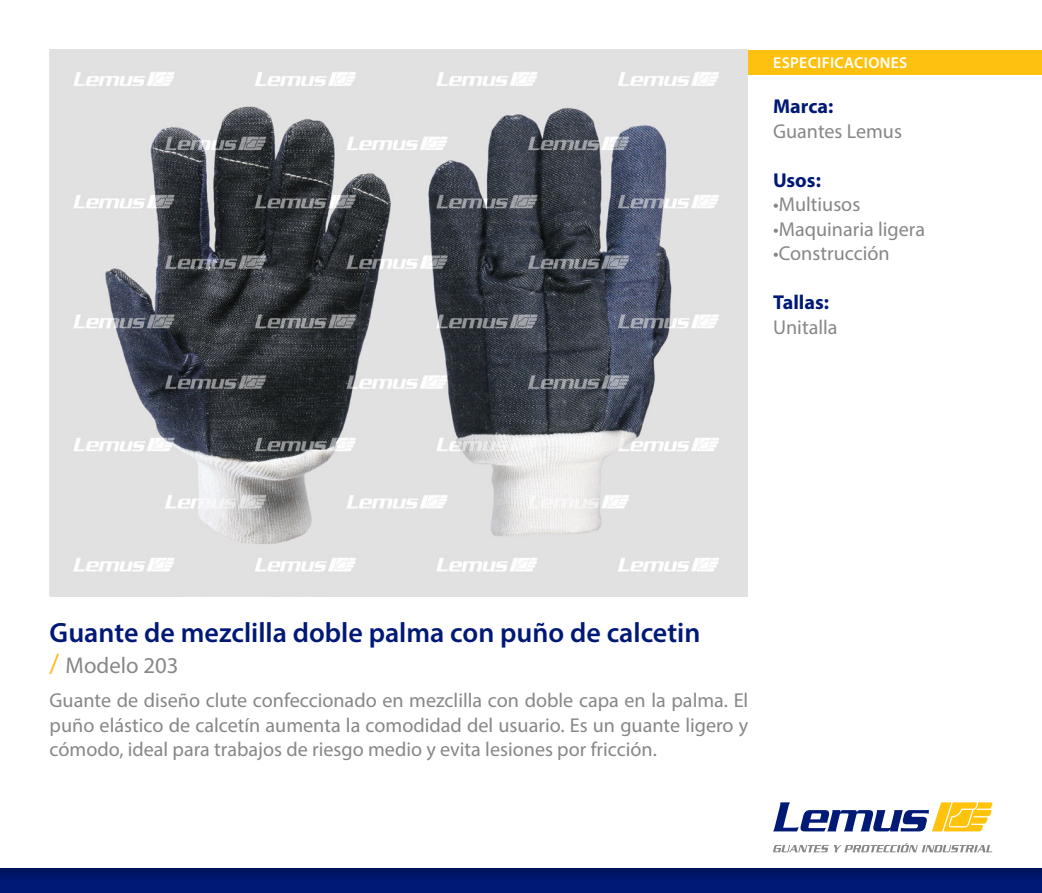
<style>
.page{position:relative;width:1042px;height:893px;background:#fff}
.page>*{position:absolute;margin:0;border:0;box-sizing:border-box;transform-origin:0 0}
.t1{font:600 28px "Myriad Pro";color:#001976}
.t2{font:22.75px "Myriad Pro";color:#878787}
.t3{font:20.12px/24.5px "Myriad Pro";color:#878787;text-align:justify}
.t4{font:700 20.12px "Myriad Pro";color:#001976}
.t5{font:600 15.75px "Myriad Pro";letter-spacing:.02em;color:#fff}
.s1{font-size:28px;color:#fabe19}
</style>
<div class="page">
<img style="left:50px;top:50px;width:697px;height:546px">
<img style="left:0;top:868px;width:1042px;height:25px">
<div style="left:748px;top:50px;width:294px;height:24px;background:#ffc10f"></div>
<svg style="left:773px;top:802px;width:219px;height:29px"></svg>
<svg style="left:773px;top:843px;width:219px;height:9px"></svg>
<p class="t5" style="left:773px;top:53px;width:136px">ESPECIFICACIONES</p>
<p class="t4" style="left:773px;top:93px;width:62px">Marca:</p>
<p class="t3" style="left:773px;top:118px;width:130px">Guantes Lemus</p>
<p class="t4" style="left:773px;top:167px;width:49px">Usos:</p>
<p class="t3" style="left:773px;top:192px;width:89px">•Multiusos</p>
<p class="t3" style="left:773px;top:216px;width:153px">•Maquinaria ligera</p>
<p class="t3" style="left:773px;top:241px;width:118px">•Construcción</p>
<p class="t4" style="left:773px;top:289px;width:57px">Tallas:</p>
<p class="t3" style="left:773px;top:314px;width:66px">Unitalla</p>
<h1 class="t1" style="left:50px;top:615px;width:652px">Guante de mezclilla doble palma con puño de calcetin</h1>
<p class="t2" style="left:50px;top:651px;width:130px"><span class="s1">/</span> Modelo 203</p>
<p class="t3" style="left:50px;top:688px;width:700px">Guante de diseño clute confeccionado en mezclilla con doble capa en la palma. El puño elástico de calcetín aumenta la comodidad del usuario. Es un guante ligero y cómodo, ideal para trabajos de riesgo medio y evita lesiones por fricción.</p>
</div>
